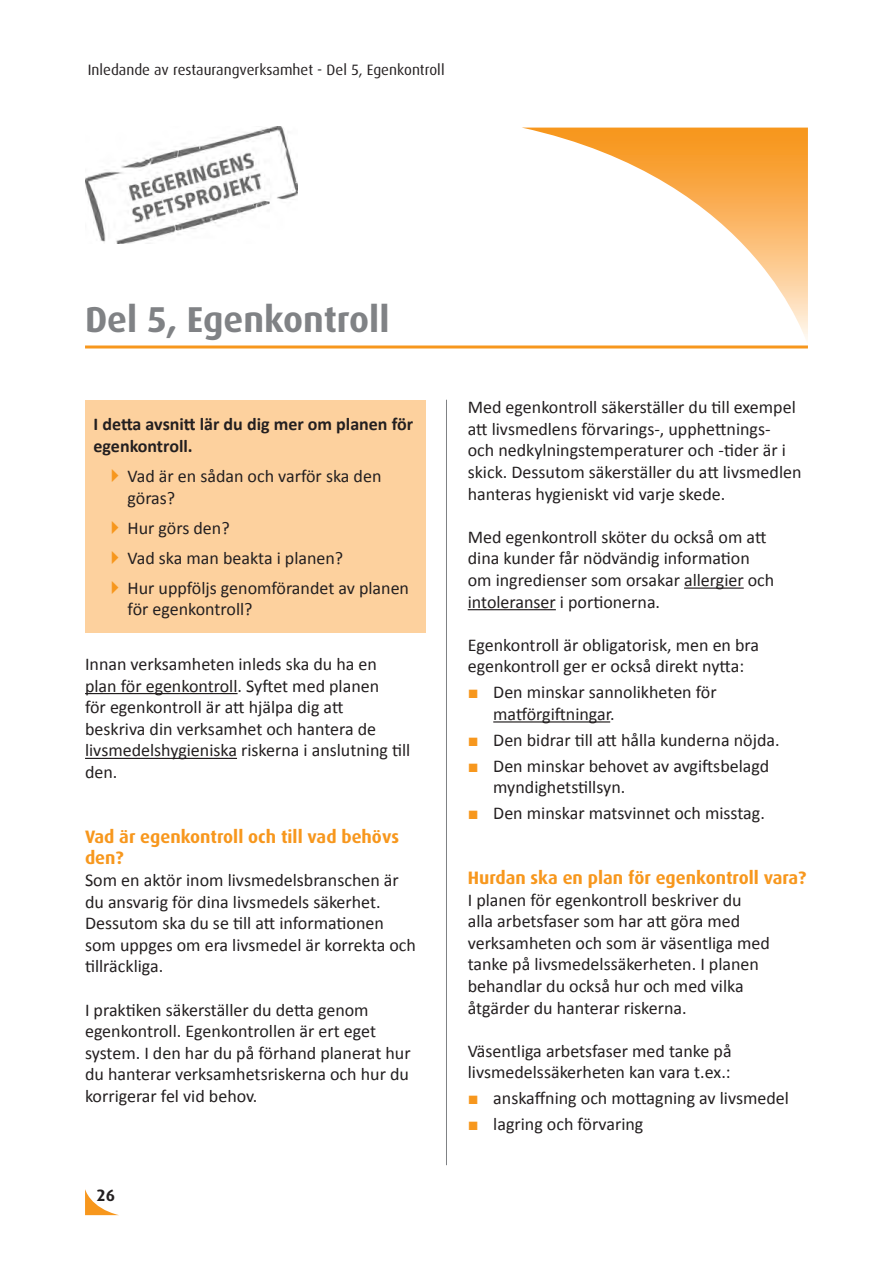
<style>
.page{position:relative;width:893px;height:1263px;background:#fff}
.page>*{position:absolute;margin:0;border:0;box-sizing:border-box;transform-origin:0 0}
.Luvun_otsikko{font:700 36px "Dax";color:#808285}
.Leipäteksti{font:18px/21.6px "Calibri";color:#231f20}
.Leipäteksti-2{font:700 18px/21.6px "Dax";color:#f7971d}
.Leipäteksti-3{font:700 18px/21.6px "Calibri";color:#231f20}
.t1{font:700 16.5px "Dax";color:#231f20}
.t2{font:15px "Dax";color:#231f20}
.s1{font-family:"Arial";color:#f7971d}
</style>
<div class="page">
<svg style="left:524px;top:128px;width:284px;height:212px"></svg>
<hr style="left:85px;top:345px;width:723px;height:3px;background:#f7971d">
<hr style="left:446px;top:400px;width:1px;height:765px;background:#808285">
<svg style="left:85px;top:1189px;width:33px;height:26px"></svg>
<img style="left:85px;top:127px;width:212px;height:116px">
<div style="left:85px;top:400px;width:340px;height:232px;background:#fdd19e"></div>
<hr style="left:85px;top:693px;width:153px;height:1px;background:#231f20">
<hr style="left:85px;top:758px;width:152px;height:1px;background:#231f20">
<hr style="left:684px;top:587px;width:60px;height:2px;background:#231f20">
<hr style="left:468px;top:609px;width:88px;height:1px;background:#231f20">
<hr style="left:493px;top:721px;width:117px;height:1px;background:#231f20">
<p class="t2" style="left:88px;top:61px;width:358px">Inledande av restaurangverksamhet - Del 5, Egenkontroll</p>
<p class="Luvun_otsikko" style="left:85px;top:298px;width:306px">Del 5, Egenkontroll</p>
<p class="Leipäteksti-3" style="left:94px;top:413px;width:321px">I detta avsnitt lär du dig mer om planen för egenkontroll.</p>
<p class="Leipäteksti" style="left:128px;top:465px;width:255px">Vad är en sådan och varför ska den göras?</p>
<p class="Leipäteksti" style="left:128px;top:517px;width:104px">Hur görs den?</p>
<p class="Leipäteksti" style="left:128px;top:547px;width:217px">Vad ska man beakta i planen?</p>
<p class="Leipäteksti" style="left:128px;top:577px;width:283px">Hur uppföljs genomförandet av planen för egenkontroll?</p>
<p class="Leipäteksti" style="left:85px;top:653px;width:327px">Innan verksamheten inleds ska du ha en plan för egenkontroll. Syftet med planen<br>för egenkontroll är att hjälpa dig att<br>beskriva din verksamhet och hantera de livsmedelshygieniska riskerna i anslutning till den.</p>
<p class="Leipäteksti-2" style="left:85px;top:826px;width:316px">Vad är egenkontroll och till vad behövs den?</p>
<p class="Leipäteksti" style="left:85px;top:869px;width:332px">Som en aktör inom livsmedelsbranschen är du ansvarig för dina livsmedels säkerhet.<br>Dessutom ska du se till att informationen som uppges om era livsmedel är korrekta och tillräckliga.</p>
<p class="Leipäteksti" style="left:85px;top:999px;width:327px">I praktiken säkerställer du detta genom egenkontroll. Egenkontrollen är ert eget system. I den har du på förhand planerat hur du hanterar verksamhetsriskerna och hur du korrigerar fel vid behov.</p>
<p class="t1" style="left:96px;top:1186px;width:20px">26</p>
<p class="Leipäteksti" style="left:468px;top:396px;width:335px">Med egenkontroll säkerställer du till exempel att livsmedlens förvarings-, upphettnings&shy;och nedkylningstemperaturer och -tider är i skick. Dessutom säkerställer du att livsmedlen hanteras hygieniskt vid varje skede.</p>
<p class="Leipäteksti" style="left:468px;top:526px;width:308px">Med egenkontroll sköter du också om att dina kunder får nödvändig information om ingredienser som orsakar allergier och intoleranser i portionerna.</p>
<p class="Leipäteksti" style="left:468px;top:634px;width:293px">Egenkontroll är obligatorisk, men en bra egenkontroll ger er också direkt nytta:</p>
<p class="Leipäteksti" style="left:493px;top:682px;width:225px;text-indent:-26px"><span class="s1">■</span> Den minskar sannolikheten för matförgiftningar.</p>
<p class="Leipäteksti" style="left:468px;top:729px;width:313px"><span class="s1">■</span> Den bidrar till att hålla kunderna nöjda.</p>
<p class="Leipäteksti" style="left:493px;top:755px;width:277px;text-indent:-26px"><span class="s1">■</span> Den minskar behovet av avgiftsbelagd myndighetstillsyn.</p>
<p class="Leipäteksti" style="left:468px;top:802px;width:299px"><span class="s1">■</span> Den minskar matsvinnet och misstag.</p>
<p class="Leipäteksti-2" style="left:468px;top:867px;width:340px">Hurdan ska en plan för egenkontroll vara?</p>
<p class="Leipäteksti" style="left:468px;top:889px;width:304px">I planen för egenkontroll beskriver du alla arbetsfaser som har att göra med verksamheten och som är väsentliga med tanke på livsmedelssäkerheten. I planen behandlar du också hur och med vilka åtgärder du hanterar riskerna.</p>
<p class="Leipäteksti" style="left:468px;top:1040px;width:265px">Väsentliga arbetsfaser med tanke på livsmedelssäkerheten kan vara t.ex.:</p>
<p class="Leipäteksti" style="left:468px;top:1087px;width:323px"><span class="s1">■</span> anskaffning och mottagning av livsmedel</p>
<p class="Leipäteksti" style="left:468px;top:1113px;width:177px"><span class="s1">■</span> lagring och förvaring</p>
</div>
